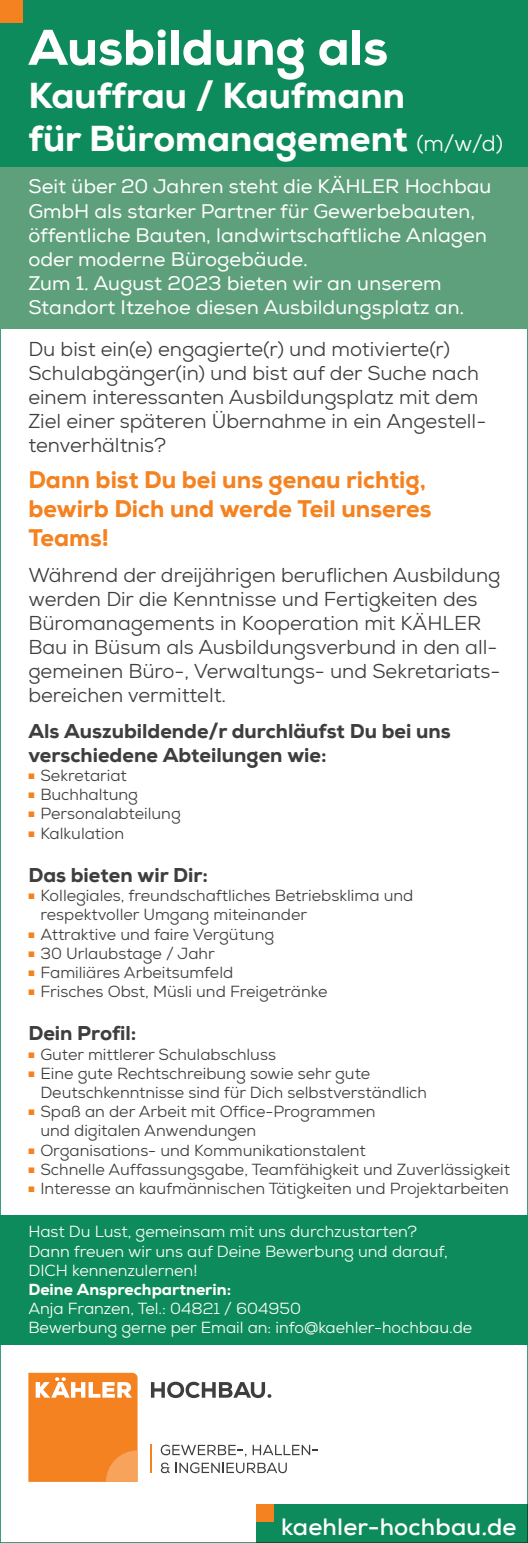
<style>
.page{position:relative;width:528px;height:1543px;background:#fff}
.page>*{position:absolute;margin:0;border:0;box-sizing:border-box;transform-origin:0 0}
.t1{font:800 50px "Nexa";color:#fff}
.t2{font:800 36px/43.2px "Nexa";color:#fff}
.t3{font:800 24px/28.8px "Nexa";color:#f58220}
.t4{font:700 24px "Nexa";letter-spacing:.01em;color:#fff}
.t5{font:20px/24px "Nexa";color:#3e3e3f}
.t6{font:20px/24px "Nexa";color:#fff}
.t7{font:800 20px/24px "Nexa";color:#3e3e3f}
.t8{font:16px/19.2px "Nexa";color:#3e3e3f}
.t9{font:16px/19.2px "Nexa";color:#fff}
.t10{font:800 16px "Nexa";color:#fff}
.s1{font-weight:400;font-size:22px}
.s2{color:#f58220}
</style>
<div class="page">
<div style="left:0;top:1214px;width:527px;height:130px;background:#0e8b5c"></div>
<div style="left:0;top:0;width:527px;height:167px;background:#0e8b5c"></div>
<div style="left:0;top:167px;width:527px;height:162px;background:#5ea07c"></div>
<div style="left:256px;top:1504px;width:271px;height:38px;background:#0e8b5c"></div>
<div style="left:256px;top:1504px;width:18px;height:17px;background:#f58220"></div>
<svg style="left:28px;top:1372px;width:109px;height:109px;background:#f68e37"></svg>
<svg style="left:151px;top:1444px;width:1px;height:28px"></svg>
<svg style="left:151px;top:1381px;width:120px;height:17px"></svg>
<svg style="left:161px;top:1444px;width:85px;height:12px"></svg>
<svg style="left:252px;top:1444px;width:65px;height:10px"></svg>
<svg style="left:161px;top:1462px;width:8px;height:10px"></svg>
<svg style="left:175px;top:1462px;width:111px;height:10px"></svg>
<div style="left:0;top:0;width:23px;height:23px;background:#f58220"></div>
<h1 class="t1" style="left:28px;top:16px;width:361px">Ausbildung als</h1>
<h2 class="t2" style="left:28px;top:74px;width:476px">Kauffrau / Kaufmann<br>für Büromanagement <span class="s1">(m/w/d)</span></h2>
<p class="t6" style="left:28px;top:175px;width:464px">Seit über 20 Jahren steht die KÄHLER Hochbau GmbH als starker Partner für Gewerbebauten, öffentliche Bauten, landwirtschaftliche Anlagen oder moderne Bürogebäude.<br>Zum 1. August 2023 bieten wir an unserem Standort Itzehoe diesen Ausbildungsplatz an.</p>
<p class="t5" style="left:28px;top:337px;width:459px">Du bist ein(e) engagierte(r) und motivierte(r)<br>Schulabgänger(in) und bist auf der Suche nach einem interessanten Ausbildungsplatz mit dem Ziel einer späteren Übernahme in ein Angestell&shy;tenverhältnis?</p>
<h3 class="t3" style="left:28px;top:465px;width:404px">Dann bist Du bei uns genau richtig, bewirb Dich und werde Teil unseres<br>Teams!</h3>
<p class="t5" style="left:28px;top:563px;width:473px">Während der dreijährigen beruflichen Ausbildung werden Dir die Kenntnisse und Fertigkeiten des Büromanagements in Kooperation mit KÄHLER Bau in Büsum als Ausbildungsverbund in den all&shy;gemeinen Büro-, Verwaltungs- und Sekretariats&shy;bereichen vermittelt.</p>
<p class="t7" style="left:28px;top:718px;width:423px">Als Auszubildende/r durchläufst Du bei uns verschiedene Abteilungen wie:</p>
<p class="t8" style="left:28px;top:765px;width:100px"><span class="s2">■</span> Sekretariat</p>
<p class="t8" style="left:28px;top:785px;width:111px"><span class="s2">■</span> Buchhaltung</p>
<p class="t8" style="left:28px;top:804px;width:154px"><span class="s2">■</span> Personalabteilung</p>
<p class="t8" style="left:28px;top:823px;width:97px"><span class="s2">■</span> Kalkulation</p>
<p class="t7" style="left:28px;top:862px;width:181px">Das bieten wir Dir:</p>
<p class="t8" style="left:40px;top:885px;width:374px;text-indent:-12px"><span class="s2">■</span> Kollegiales, freundschaftliches Betriebsklima und respektvoller Umgang miteinander</p>
<p class="t8" style="left:28px;top:924px;width:247px"><span class="s2">■</span> Attraktive und faire Vergütung</p>
<p class="t8" style="left:28px;top:943px;width:188px"><span class="s2">■</span> 30 Urlaubstage / Jahr</p>
<p class="t8" style="left:28px;top:962px;width:206px"><span class="s2">■</span> Familiäres Arbeitsumfeld</p>
<p class="t8" style="left:28px;top:981px;width:300px"><span class="s2">■</span> Frisches Obst, Müsli und Freigetränke</p>
<p class="t7" style="left:28px;top:1021px;width:109px">Dein Profil:</p>
<p class="t8" style="left:28px;top:1044px;width:249px"><span class="s2">■</span> Guter mittlerer Schulabschluss</p>
<p class="t8" style="left:40px;top:1063px;width:388px;text-indent:-12px"><span class="s2">■</span> Eine gute Rechtschreibung sowie sehr gute<br>Deutschkenntnisse sind für Dich selbstverständlich</p>
<p class="t8" style="left:40px;top:1101px;width:336px;text-indent:-12px"><span class="s2">■</span> Spaß an der Arbeit mit Office-Programmen und digitalen Anwendungen</p>
<p class="t8" style="left:28px;top:1140px;width:338px"><span class="s2">■</span> Organisations- und Kommunikationstalent</p>
<p class="t8" style="left:28px;top:1159px;width:483px"><span class="s2">■</span> Schnelle Auffassungsgabe, Teamfähigkeit und Zuverlässigkeit</p>
<p class="t8" style="left:28px;top:1178px;width:481px"><span class="s2">■</span> Interesse an kaufmännischen Tätigkeiten und Projektarbeiten</p>
<p class="t9" style="left:28px;top:1221px;width:421px">Hast Du Lust, gemeinsam mit uns durchzustarten?<br>Dann freuen wir uns auf Deine Bewerbung und darauf,<br>DICH kennenzulernen!</p>
<p class="t10" style="left:28px;top:1278px;width:204px">Deine Ansprechpartnerin:</p>
<p class="t9" style="left:28px;top:1298px;width:445px">Anja Franzen, Tel.: 04821 / 604950<br>Bewerbung gerne per Email an: info@kaehler-hochbau.de</p>
<h3 class="t4" style="left:281px;top:1510px;width:237px">kaehler-hochbau.de</h3>
</div>
